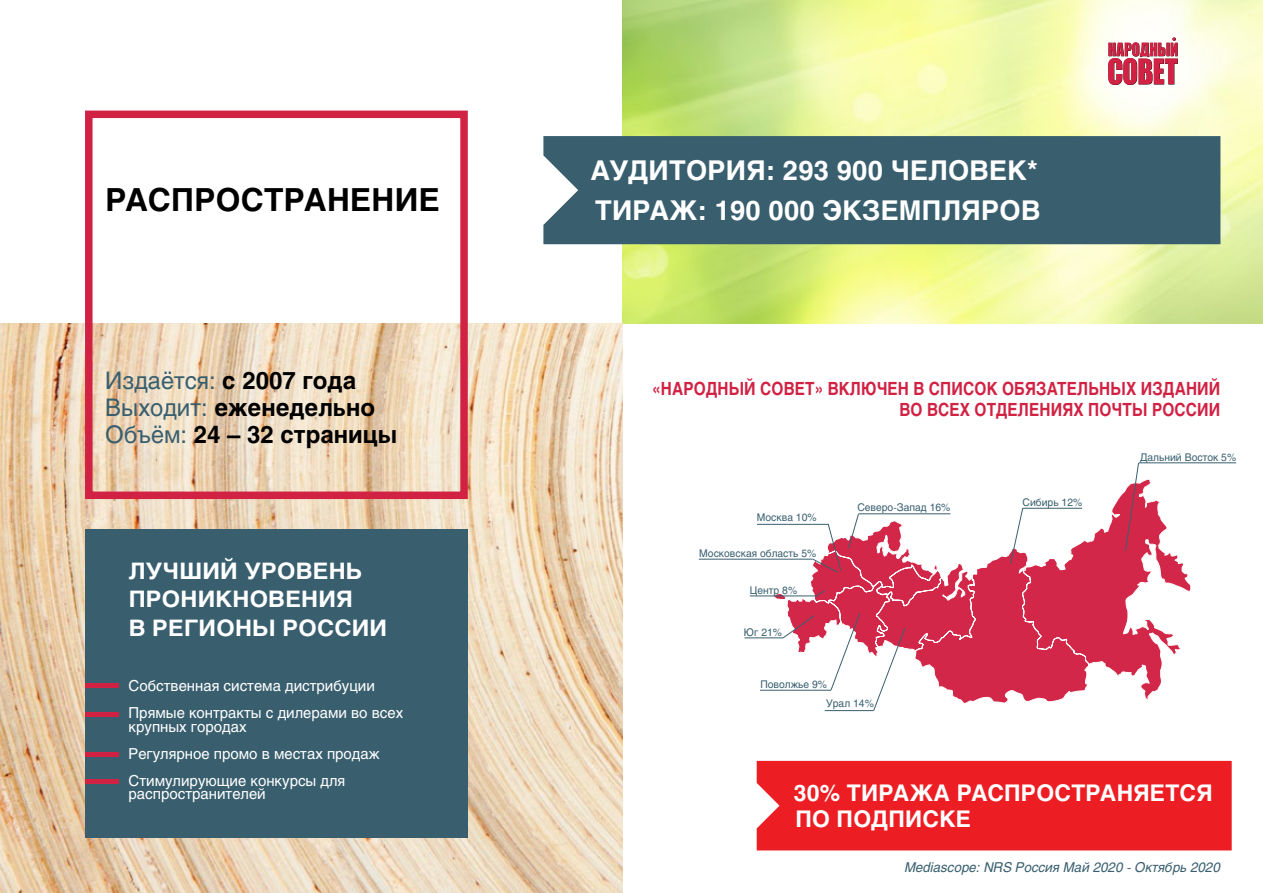
<style>
.page{position:relative;width:1263px;height:893px;background:#fff}
.page>*{position:absolute;margin:0;border:0;box-sizing:border-box;transform-origin:0 0}
.t1{font:700 31.5px "Helios";letter-spacing:.01em;color:#000}
.t2{font:700 27px/39.9px "Helios";letter-spacing:.01em;color:#fff}
.t3{font:700 24px/27px "Helios";color:#000}
.t4{font:700 22.8px/26.1px "Helios";letter-spacing:.01em;color:#fff}
.t5{font:700 22.5px/28.5px "Helios";letter-spacing:.01em;color:#fff;scale:1.04 1}
.t6{font:700 18px/21px "Helios";letter-spacing:.01em;color:#d12244;text-align:right;scale:.85 1}
.t7{font:15px/27px "Helios";color:#fff}
.t8{font:italic 13.5px "Helios";color:#395f6f}
.t9{font:10.5px "Helios";color:#395f6f}
.s1{font-weight:400;color:#395f6f}
</style>
<div class="page">
<img style="left:622px;top:0;width:641px;height:323px">
<img style="left:0;top:323px;width:622px;height:570px">
<div style="left:85px;top:111px;width:383px;height:388px;border:8px solid #d12244"></div>
<div style="left:543px;top:136px;width:677px;height:108px;background:#395f6f"></div>
<svg style="left:1108px;top:37px;width:70px;height:48px"></svg>
<div style="left:757px;top:761px;width:475px;height:89px;background:#ed1d24"></div>
<div style="left:85px;top:529px;width:383px;height:309px;background:#395f6f"></div>
<hr style="left:85px;top:684px;width:34px;height:4px;background:#d12244">
<hr style="left:85px;top:712px;width:34px;height:4px;background:#d12244">
<hr style="left:85px;top:752px;width:34px;height:4px;background:#d12244">
<hr style="left:85px;top:779px;width:34px;height:4px;background:#d12244">
<hr style="left:699px;top:559px;width:113px;height:1px;background:#395f6f">
<hr style="left:750px;top:596px;width:66px;height:1px;background:#395f6f">
<hr style="left:744px;top:638px;width:39px;height:1px;background:#395f6f">
<hr style="left:1139px;top:463px;width:97px;height:1px;background:#395f6f">
<svg style="left:756px;top:462px;width:435px;height:249px"></svg>
<h1 class="t1" style="left:105px;top:180px;width:336px">РАСПРОСТРАНЕНИЕ</h1>
<h3 class="t3" style="left:105px;top:366px;width:293px"><span class="s1">Издаётся:</span> с 2007 года<br><span class="s1">Выходит:</span> еженедельно<br><span class="s1">Объём:</span> 24 – 32 страницы</h3>
<h3 class="t5" style="left:129px;top:556px;width:250px">ЛУЧШИЙ УРОВЕНЬ<br>ПРОНИКНОВЕНИЯ<br>В РЕГИОНЫ РОССИИ</h3>
<p class="t7" style="left:129px;top:672px;width:276px">Собственная система дистрибуции<br>Прямые контракты с дилерами во всех</p>
<p class="t7" style="left:129px;top:713px;width:253px">крупных городах<br>Регулярное промо в местах продаж<br>Стимулирующие конкурсы для</p>
<p class="t7" style="left:129px;top:780px;width:139px">распространителей</p>
<h2 class="t2" style="left:590px;top:150px;width:451px">АУДИТОРИЯ: 293 900 ЧЕЛОВЕК*<br>ТИРАЖ: 190 000 ЭКЗЕМПЛЯРОВ</h2>
<p class="t6" style="left:652px;top:377px;width:670px">«НАРОДНЫЙ СОВЕТ» ВКЛЮЧЕН В СПИСОК ОБЯЗАТЕЛЬНЫХ ИЗДАНИЙ<br>ВО ВСЕХ ОТДЕЛЕНИЯХ ПОЧТЫ РОССИИ</p>
<p class="t9" style="left:757px;top:511px;width:61px">Москва 10%</p>
<p class="t9" style="left:699px;top:546px;width:119px">Московская область 5%</p>
<p class="t9" style="left:750px;top:583px;width:49px">Центр 8%</p>
<p class="t9" style="left:744px;top:625px;width:40px">Юг 21%</p>
<p class="t9" style="left:760px;top:678px;width:68px">Поволжье 9%</p>
<p class="t9" style="left:857px;top:501px;width:95px">Северо-Запад 16%</p>
<p class="t9" style="left:826px;top:696px;width:49px">Урал 14%</p>
<p class="t9" style="left:1022px;top:495px;width:61px">Сибирь 12%</p>
<p class="t9" style="left:1140px;top:450px;width:98px">Дальний Восток 5%</p>
<h3 class="t4" style="left:794px;top:779px;width:420px">30% ТИРАЖА РАСПРОСТРАНЯЕТСЯ<br>ПО ПОДПИСКЕ</h3>
<p class="t8" style="left:905px;top:858px;width:317px">Mediascope: NRS Россия Май 2020 - Октябрь 2020</p>
</div>
